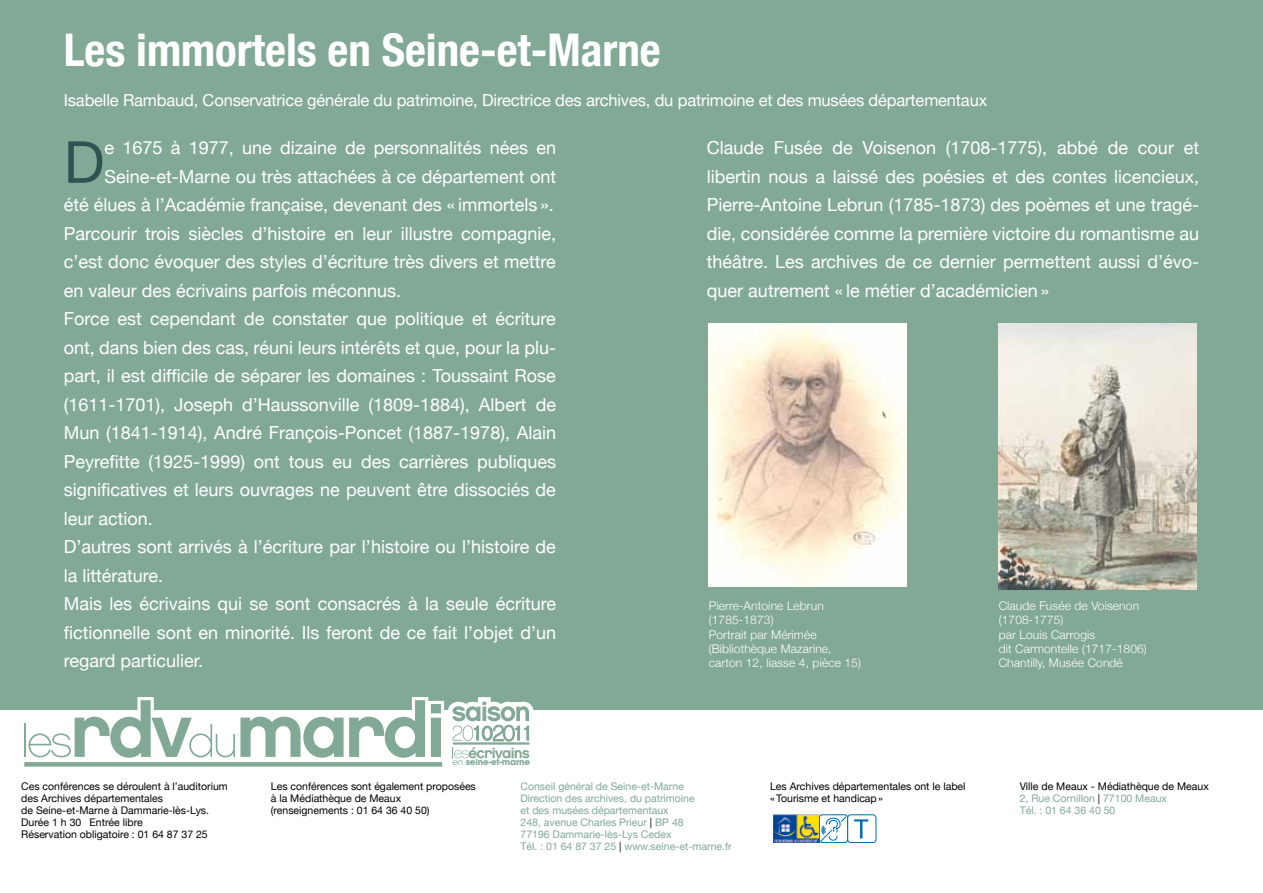
<style>
.page{position:relative;width:1263px;height:893px;background:#fff}
.page>*{position:absolute;margin:0;border:0;box-sizing:border-box;transform-origin:0 0}
.t1{font:57.9px "Helvetica Neue";color:#2d5352}
.t2{font:700 condensed 45px "Helvetica Neue";color:#fff}
.t3{font:18px/28.5px "Helvetica Neue";color:#fff;text-align:justify}
.t4{font:16.5px "Helvetica Neue";letter-spacing:-.01em;color:#fff}
.t5{font:300 12px/14.4px "Helvetica Neue";letter-spacing:.01em;color:#fff}
.t6{font:10.5px/12px "Helvetica Neue";color:#000}
.t7{font:10.5px/12px "Helvetica Neue";color:#82a996}
.t8{font:700 8.7px "ITC Avant Garde Std";letter-spacing:-.01em;color:#82a996}
.s1{font-weight:400}
.s2{color:#fff}
.s3{color:#000}
</style>
<div class="page">
<div style="left:0;top:0;width:1263px;height:710px;background:#82a996"></div>
<img style="left:773px;top:815px;width:46px;height:28px">
<div style="left:819px;top:815px;width:29px;height:28px;border:1px solid #006ab3;border-radius:3px"></div>
<svg style="left:820px;top:815px;width:27px;height:27px"></svg>
<div style="left:847px;top:815px;width:29px;height:28px;border:1px solid #006ab3;border-radius:3px"></div>
<svg style="left:854px;top:819px;width:14px;height:19px"></svg>
<svg style="left:22px;top:697px;width:512px;height:70px"></svg>
<img style="left:709px;top:323px;width:197px;height:263px">
<img style="left:999px;top:323px;width:197px;height:266px">
<h2 class="t2" style="left:64px;top:22px;width:598px">Les immortels en Seine-et-Marne</h2>
<p class="t4" style="left:64px;top:90px;width:925px">Isabelle Rambaud, Conservatrice générale du patrimoine, Directrice des archives, du patrimoine et des musées départementaux</p>
<h1 class="t1" style="left:64px;top:128px;width:42px">D</h1>
<p class="t3" style="left:105px;top:133px;width:453px">e 1675 à 1977, une dizaine de personnalités nées en</p>
<p class="t3" style="left:105px;top:162px;width:453px">Seine-et-Marne ou très attachées à ce département ont</p>
<p class="t3" style="left:64px;top:190px;width:492px">été élues à l’Académie française, devenant des « immortels ».</p>
<p class="t3" style="left:64px;top:219px;width:494px">Parcourir trois siècles d’histoire en leur illustre compagnie,</p>
<p class="t3" style="left:64px;top:247px;width:494px">c’est donc évoquer des styles d’écriture très divers et mettre</p>
<p class="t3" style="left:64px;top:276px;width:339px">en valeur des écrivains parfois méconnus.</p>
<p class="t3" style="left:64px;top:304px;width:494px">Force est cependant de constater que politique et écriture</p>
<p class="t3" style="left:64px;top:333px;width:494px">ont, dans bien des cas, réuni leurs intérêts et que, pour la plu-</p>
<p class="t3" style="left:64px;top:361px;width:494px">part, il est difficile de séparer les domaines : Toussaint Rose</p>
<p class="t3" style="left:64px;top:390px;width:494px">(1611-1701), Joseph d’Haussonville (1809-1884), Albert de</p>
<p class="t3" style="left:64px;top:418px;width:494px">Mun (1841-1914), André François-Poncet (1887-1978), Alain</p>
<p class="t3" style="left:64px;top:447px;width:494px">Peyrefitte (1925-1999) ont tous eu des carrières publiques</p>
<p class="t3" style="left:64px;top:475px;width:494px">significatives et leurs ouvrages ne peuvent être dissociés de</p>
<p class="t3" style="left:64px;top:504px;width:91px">leur action.</p>
<p class="t3" style="left:64px;top:532px;width:494px">D’autres sont arrivés à l’écriture par l’histoire ou l’histoire de</p>
<p class="t3" style="left:64px;top:561px;width:101px">la littérature.</p>
<p class="t3" style="left:64px;top:589px;width:494px">Mais les écrivains qui se sont consacrés à la seule écriture</p>
<p class="t3" style="left:64px;top:618px;width:494px">fictionnelle sont en minorité. Ils feront de ce fait l’objet d’un</p>
<p class="t3" style="left:64px;top:646px;width:141px">regard particulier.</p>
<p class="t8" style="left:452px;top:756px;width:79px"><span class="s1">en</span> seine-et-marne</p>
<p class="t3" style="left:707px;top:133px;width:494px">Claude Fusée de Voisenon (1708-1775), abbé de cour et libertin nous a laissé des poésies et des contes licencieux, Pierre-Antoine Lebrun (1785-1873) des poèmes et une tragé&shy;die, considérée comme la première victoire du romantisme au théâtre. Les archives de ce dernier permettent aussi d’évo&shy;quer autrement « le métier d’académicien »</p>
<p class="t5" style="left:709px;top:598px;width:154px">Pierre-Antoine Lebrun (1785-1873)<br>Portrait par Mérimée (Bibliothèque Mazarine, carton 12, liasse 4, pièce 15)</p>
<p class="t5" style="left:999px;top:598px;width:150px">Claude Fusée de Voisenon (1708-1775)<br>par Louis Carrogis<br>dit Carmontelle (1717-1806)<br>Chantilly, Musée Condé</p>
<p class="t6" style="left:21px;top:780px;width:208px">Ces conférences se déroulent à l’auditorium des Archives départementales<br>de Seine-et-Marne à Dammarie-lès-Lys.<br>Durée 1 h 30 <span class="s2">|</span> Entrée libre<br>Réservation obligatoire : 01 64 87 37 25</p>
<p class="t6" style="left:271px;top:780px;width:206px">Les conférences sont également proposées à la Médiathèque de Meaux (renseignements : 01 64 36 40 50)</p>
<p class="t7" style="left:520px;top:780px;width:213px">Conseil général de Seine-et-Marne<br>Direction des archives, du patrimoine<br>et des musées départementaux<br>248, avenue Charles Prieur <span class="s3">|</span> BP 48<br>77196 Dammarie-lès-Lys Cedex<br>Tél. : 01 64 87 37 25 <span class="s3">|</span> www.seine-et-marne.fr</p>
<p class="t6" style="left:770px;top:780px;width:197px">Les Archives départementales ont le label «Tourisme et handicap»</p>
<p class="t7" style="left:1020px;top:780px;width:191px"><span class="s3">Ville de Meaux - Médiathèque de Meaux<br></span>2, Rue Cornillon <span class="s3">|</span> 77100 Meaux<br>Tél. : 01 64 36 40 50</p>
</div>
